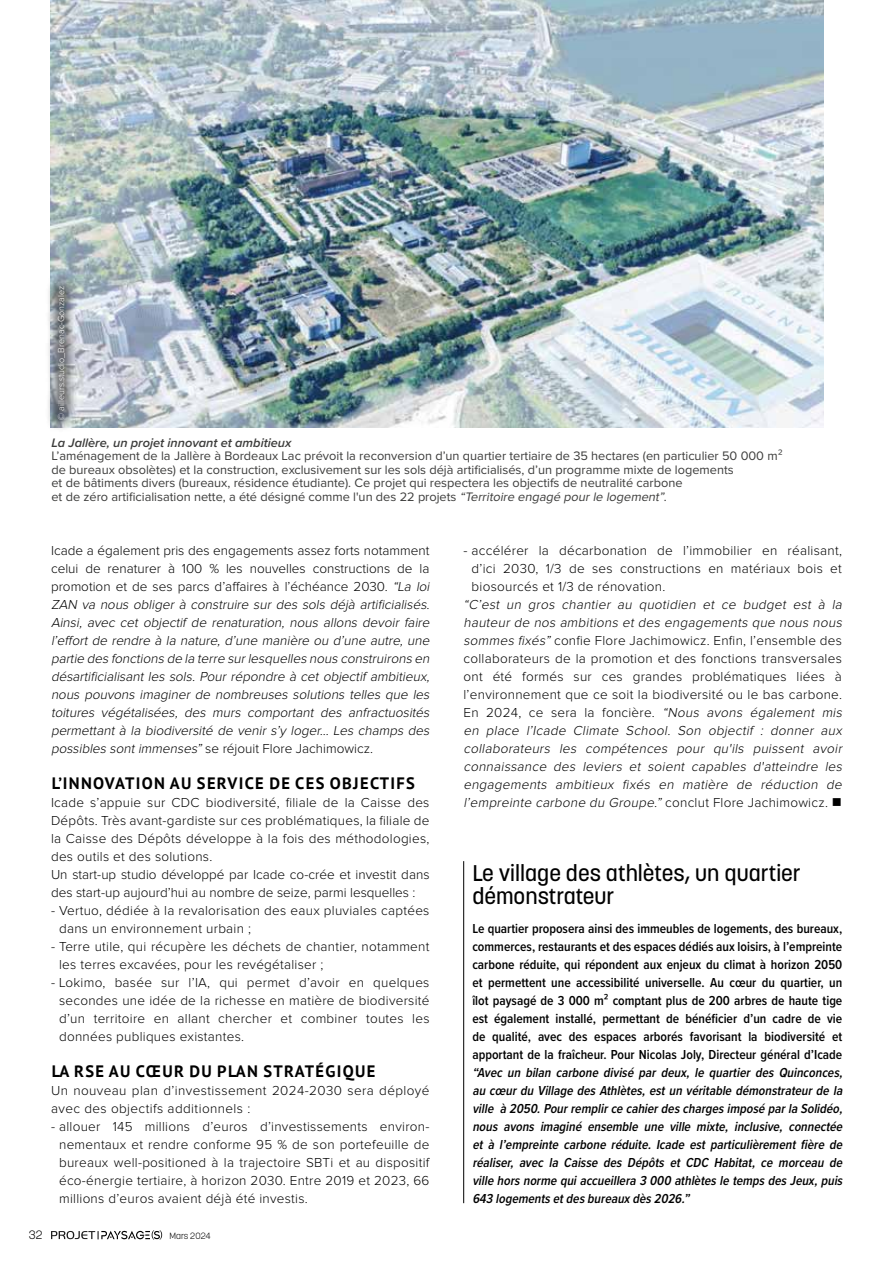
<style>
.page{position:relative;width:893px;height:1263px;background:#fff}
.page>*{position:absolute;margin:0;border:0;box-sizing:border-box;transform-origin:0 0}
.t1{font:500 22.5px/22.5px "Korolev";color:#000}
.t2{font:700 16.5px "PT Sans";letter-spacing:.08em;color:#000}
.t3{font:italic 300 13.5px/18px "Proxima Nova";color:#000}
.t4{font:300 13.5px/18px "Proxima Nova";letter-spacing:.02em;color:#000}
.t5{font:600 13.5px/18px "Proxima Nova Cond";color:#000;text-align:justify}
.t6{font:italic 600 13.5px/18px "Proxima Nova Cond";color:#000;text-align:justify}
.t7{font:12.75px/13.5px "Proxima Nova";color:#3c3c3b}
.t8{font:italic 600 12.75px "Proxima Nova";color:#3c3c3b}
.t9{font:300 12px "Korolev";color:#000}
.t10{font:300 9px "Proxima Nova";color:#fff}
.t11{font:300 9px "Korolev";color:#000}
.s1{font-style:italic}
.s2{font-style:normal}
</style>
<div class="page">
<svg style="left:51px;top:1230px;width:111px;height:10px"></svg>
<img style="left:50px;top:0;width:774px;height:428px">
<div style="left:44px;top:273px;width:34px;height:160px;background:#000;opacity:.74"></div>
<hr style="left:463px;top:861px;width:1px;height:342px;background:#000">
<p class="t10" style="left:57px;top:420px;width:136px;rotate:-90deg">© ailleurs.studio_Brenac-Gonzalez</p>
<p class="t8" style="left:51px;top:433px;width:242px">La Jallère, un projet innovant et ambitieux</p>
<p class="t7" style="left:51px;top:449px;width:733px">L’aménagement de la Jallère à Bordeaux Lac prévoit la reconversion d’un quartier tertiaire de 35 hectares (en particulier 50 000 m² de bureaux obsolètes) et la construction, exclusivement sur les sols déjà artificialisés, d’un programme mixte de logements<br>et de bâtiments divers (bureaux, résidence étudiante). Ce projet qui respectera les objectifs de neutralité carbone<br>et de zéro artificialisation nette, a été désigné comme l'un des 22 projets <span class="s1">“Territoire engagé pourle logement”</span>.</p>
<p class="t3" style="left:51px;top:542px;width:382px"><span class="s2">Icade a également pris des engagements assez forts notamment celui de renaturer à 100 % les nouvelles constructions de la promotion et de ses parcs d’affaires à l’échéance 2030.</span> “La loi ZAN va nous obliger à construire sur des sols déjà artificialisés.<br>Ainsi, avec cet objectif de renaturation, nous allons devoir faire l’effort de rendre à la nature, d’une manière ou d’une autre, une partie des fonctions de la terre surlesquelles nous construirons en désartificialisant les sols. Pour répondre à cet objectif ambitieux, nous pouvons imaginer de nombreuses solutions telles que les toitures végétalisées, des murs comportant des anfractuosités permettant à la biodiversité de venir s’y loger… Les champs des possibles sont immenses” <span class="s2">se réjouit Flore Jachimowicz.</span></p>
<p class="t2" style="left:52px;top:772px;width:365px">L’INNOVATION AU SERVICE DE CES OBJECTIFS</p>
<p class="t4" style="left:51px;top:794px;width:380px">Icade s’appuie sur CDC biodiversité, filiale de la Caisse des Dépôts. Très avant-gardiste sur ces problématiques, la filiale de la Caisse des Dépôts développe à la fois des méthodologies, des outils et des solutions.<br>Un start-up studio développé par Icade co-crée et investit dans des start-up aujourd’hui au nombre de seize, parmi lesquelles :</p>
<p class="t4" style="left:59px;top:902px;width:372px;text-indent:-8px">- Vertuo, dédiée à la revalorisation des eaux pluviales captées dans un environnement urbain ;</p>
<p class="t4" style="left:59px;top:938px;width:372px;text-indent:-8px">- Terre utile, qui récupère les déchets de chantier, notamment les terres excavées, pour les revégétaliser ;</p>
<p class="t4" style="left:59px;top:974px;width:372px;text-align:justify;text-indent:-8px">- Lokimo, basée sur l’IA, qui permet d’avoir en quelques secondes une idée de la richesse en matière de biodiversité d’un territoire en allant chercher et combiner toutes les données publiques existantes.</p>
<p class="t2" style="left:52px;top:1060px;width:325px">LA RSE AU CŒUR DU PLAN STRATÉGIQUE</p>
<p class="t4" style="left:51px;top:1082px;width:380px">Un nouveau plan d’investissement 2024-2030 sera déployé avec des objectifs additionnels :</p>
<p class="t4" style="left:59px;top:1118px;width:372px;text-align:justify;text-indent:-8px">- allouer 145 millions d’euros d’investissements environ&shy;nementaux et rendre conforme 95 % de son portefeuille de bureaux well-positioned à la trajectoire SBTi et au dispositif éco-énergie tertiaire, à horizon 2030. Entre 2019 et 2023, 66 millions d’euros avaient déjà été investis.</p>
<p class="t9" style="left:29px;top:1227px;width:15px">32</p>
<p class="t11" style="left:170px;top:1230px;width:42px">Mars 2024</p>
<p class="t4" style="left:472px;top:542px;width:372px;text-align:justify;text-indent:-8px">- accélérer la décarbonation de l’immobilier en réalisant, d’ici 2030, 1/3 de ses constructions en matériaux bois et biosourcés et 1/3 de rénovation.</p>
<p class="t3" style="left:463px;top:596px;width:382px">“C’est un gros chantier au quotidien et ce budget est à la hauteur de nos ambitions et des engagements que nous nous sommes fixés” <span class="s2">confie Flore Jachimowicz. Enfin, l’ensemble des collaborateurs de la promotion et des fonctions transversales ont été formés sur ces grandes problématiques liées à l’environnement que ce soit la biodiversité ou le bas carbone.<br>En 2024, ce sera la foncière.</span> “Nous avons également mis en place l’Icade Climate School. Son objectif : donner aux collaborateurs les compétences pour qu'ils puissent avoir connaissance des leviers et soient capables d'atteindre les engagements ambitieux fixés en matière de réduction de l’empreinte carbone du Groupe.” <span class="s2">co n c l ut F l o re J a c h i m owi cz .</span> ■</p>
<h1 class="t1" style="left:472px;top:862px;width:330px">Le village des athlètes, un quartier démonstrateur</h1>
<p class="t5" style="left:472px;top:919px;width:371px">Le quartier proposera ainsi des immeubles de logements, des bureaux, commerces, restaurants et des espaces dédiés aux loisirs, à l’empreinte carbone réduite, qui répondent aux enjeux du climat à horizon 2050 et permettent une accessibilité universelle. Au cœur du quartier, un îlot paysagé de 3 000 m² comptant plus de 200 arbres de haute tige est également installé, permettant de bénéficier d’un cadre de vie de qualité, avec des espaces arborés favorisant la biodiversité et apportant de la fraîcheur. Pour Nicolas Joly, Directeur général d’Icade</p>
<p class="t6" style="left:472px;top:1063px;width:375px">“Avec un bilan carbone divisé par deux, le quartier des Quinconces, au cœurdu Village desAthlètes,estun véritable démonstrateurde la ville à 2050.Pourremplirce cahierdeschargesimposé parla Solidéo, nous avons imaginé ensemble une ville mixte, inclusive, connectée et à l’empreinte carbone réduite. Icade est particulièrement fière de réaliser, avec la Caisse des Dépôts et CDC Habitat, ce morceau de ville horsnorme quiaccueillera 3 000 athlètesle tempsdesJeux,puis 643 logementsetdesbureauxdès2026.”</p>
</div>
